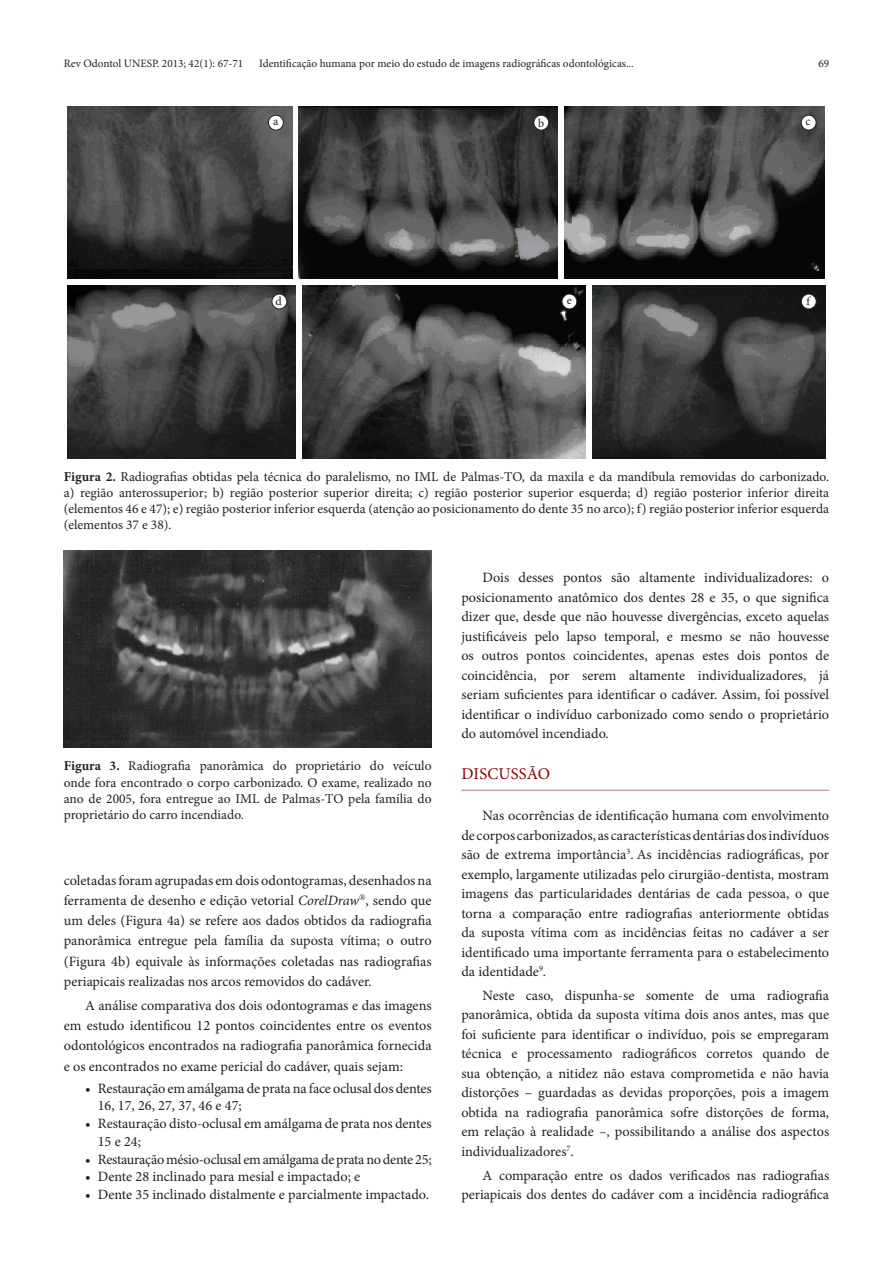
<style>
.page{position:relative;width:893px;height:1263px;background:#fff}
.page>*{position:absolute;margin:0;border:0;box-sizing:border-box;transform-origin:0 0}
.t1{font:16.5px "Minion Pro";letter-spacing:.01em;color:#8b0202}
.Corpo{font:14.25px/19.5px "Minion Pro";color:#231f20;text-align:justify}
.Bullet{font:14.25px/17.7px "Minion Pro";letter-spacing:-.005em;color:#231f20}
._1__Legenda_figura{font:13.5px/16.2px "Minion Pro";color:#231f20;text-align:justify}
.t2{font:12px "Minion Pro";color:#231f20}
.Cabeçalho_B{font:11.25px "Minion Pro";color:#231f20}
.s1{font-weight:700}
.s2{font-style:italic}
</style>
<div class="page">
<hr style="left:461px;top:790px;width:368px;height:1px;background:#c27660">
<img style="left:68px;top:106px;width:224px;height:173px">
<img style="left:299px;top:106px;width:259px;height:173px">
<img style="left:564px;top:106px;width:261px;height:173px">
<img style="left:68px;top:285px;width:228px;height:173px">
<img style="left:302px;top:285px;width:284px;height:173px">
<img style="left:592px;top:285px;width:233px;height:173px">
<div style="left:268px;top:115px;width:15px;height:15px;background:#fff;border-radius:50%"></div>
<div style="left:268px;top:115px;width:16px;height:15px;border:1px solid #231f20;border-radius:50%"></div>
<div style="left:534px;top:115px;width:15px;height:15px;background:#fff;border-radius:50%"></div>
<div style="left:533px;top:115px;width:16px;height:15px;border:1px solid #231f20;border-radius:50%"></div>
<div style="left:801px;top:115px;width:15px;height:15px;background:#fff;border-radius:50%"></div>
<div style="left:801px;top:115px;width:15px;height:15px;border:1px solid #231f20;border-radius:50%"></div>
<div style="left:272px;top:294px;width:15px;height:15px;background:#fff;border-radius:50%"></div>
<div style="left:272px;top:294px;width:15px;height:15px;border:1px solid #231f20;border-radius:50%"></div>
<div style="left:562px;top:294px;width:15px;height:15px;background:#fff;border-radius:50%"></div>
<div style="left:562px;top:294px;width:15px;height:15px;border:1px solid #231f20;border-radius:50%"></div>
<div style="left:801px;top:294px;width:15px;height:15px;background:#fff;border-radius:50%"></div>
<div style="left:801px;top:294px;width:16px;height:15px;border:1px solid #231f20;border-radius:50%"></div>
<img style="left:64px;top:550px;width:367px;height:198px">
<p class="Cabeçalho_B" style="left:64px;top:56px;width:181px">Rev Odontol UNESP. 2013; 42(1): 67-71</p>
<p class="Cabeçalho_B" style="left:259px;top:56px;width:376px">Identificação humana por meio do estudo de imagens radiográficas odontológicas...</p>
<p class="Cabeçalho_B" style="left:818px;top:56px;width:12px">69</p>
<p class="t2" style="left:273px;top:114px;width:7px">a</p>
<p class="t2" style="left:538px;top:115px;width:8px">b</p>
<p class="t2" style="left:805px;top:114px;width:7px">c</p>
<p class="t2" style="left:275px;top:293px;width:8px">d</p>
<p class="t2" style="left:567px;top:292px;width:7px">e</p>
<p class="t2" style="left:806px;top:293px;width:5px">f</p>
<p class="_1__Legenda_figura" style="left:64px;top:468px;width:767px"><span class="s1">Figura 2.</span> Radiografias obtidas pela técnica do paralelismo, no IML de Palmas-TO, da maxila e da mandíbula removidas do carbonizado. a) região anterossuperior; b) região posterior superior direita; c) região posterior superior esquerda; d) região posterior inferior direita (elementos 46 e 47); e) região posterior inferior esquerda (atenção ao posicionamento do dente 35 no arco); f) região posterior inferior esquerda (elementos 37 e 38).</p>
<p class="_1__Legenda_figura" style="left:64px;top:758px;width:369px"><span class="s1">Figura 3.</span> Radiografia panorâmica do proprietário do veículo onde fora encontrado o corpo carbonizado. O exame, realizado no ano de 2005, fora entregue ao IML de Palmas-TO pela família do proprietário do carro incendiado.</p>
<p class="Corpo" style="left:64px;top:870px;width:369px;line-height:20.1px">coletadas foram agrupadas em dois odontogramas, desenhados na ferramenta de desenho e edição vetorial <span class="s2">CorelDraw</span> , sendo que um deles (Figura 4a) se refere aos dados obtidos da radiografia panorâmica entregue pela família da suposta vítima; o outro (Figura 4b) equivale às informações coletadas nas radiografias periapicais realizadas nos arcos removidos do cadáver.</p>
<p class="Corpo" style="left:64px;top:996px;width:369px;line-height:20.1px;text-indent:21px">A análise comparativa dos dois odontogramas e das imagens em estudo identificou 12 pontos coincidentes entre os eventos odontológicos encontrados na radiografia panorâmica fornecida e os encontrados no exame pericial do cadáver, quais sejam:</p>
<p class="Bullet" style="left:98px;top:1079px;width:335px;text-indent:-13px">• Restauração em amálgama de prata na face oclusal dos dentes<br>16, 17, 26, 27, 37, 46 e 47;</p>
<p class="Bullet" style="left:98px;top:1115px;width:335px;text-indent:-13px">• Restauração disto-oclusal em amálgama de prata nos dentes<br>15 e 24;</p>
<p class="Bullet" style="left:85px;top:1150px;width:348px">• Restauraçãomésio-oclusal emamálgama de pratanodente 25;</p>
<p class="Bullet" style="left:85px;top:1168px;width:277px">• Dente 28 inclinado para mesial e impactado; e</p>
<p class="Bullet" style="left:85px;top:1186px;width:345px">• Dente 35 inclinado distalmente e parcialmente impactado.</p>
<p class="Corpo" style="left:461px;top:568px;width:369px;text-indent:21px">Dois desses pontos são altamente individualizadores: o posicionamento anatômico dos dentes 28 e 35, o que significa dizer que, desde que não houvesse divergências, exceto aquelas justificáveis pelo lapso temporal, e mesmo se não houvesse os outros pontos coincidentes, apenas estes dois pontos de coincidência, por serem altamente individualizadores, já seriam suficientes para identificar o cadáver. Assim, foi possível identificar o indivíduo carbonizado como sendo o proprietário do automóvel incendiado.</p>
<p class="t1" style="left:461px;top:763px;width:90px">DISCUSSÃO</p>
<p class="Corpo" style="left:461px;top:806px;width:369px;text-indent:21px">Nas ocorrências de identificação humana com envolvimento de corpos carbonizados, as características dentárias dos indivíduos são de extrema importância<sup>3</sup>. As incidências radiográficas, por exemplo, largamente utilizadas pelo cirurgião-dentista, mostram imagens das particularidades dentárias de cada pessoa, o que torna a comparação entre radiografias anteriormente obtidas da suposta vítima com as incidências feitas no cadáver a ser identificado uma importante ferramenta para o estabelecimento da identidade<sup>9</sup>.</p>
<p class="Corpo" style="left:461px;top:985px;width:369px;text-indent:21px">Neste caso, dispunha-se somente de uma radiografia panorâmica, obtida da suposta vítima dois anos antes, mas que foi suficiente para identificar o indivíduo, pois se empregaram técnica e processamento radiográficos corretos quando de sua obtenção, a nitidez não estava comprometida e não havia distorções – guardadas as devidas proporções, pois a imagem obtida na radiografia panorâmica sofre distorções de forma, em relação à realidade –, possibilitando a análise dos aspectos individualizadores<sup>7</sup>.</p>
<p class="Corpo" style="left:461px;top:1165px;width:369px;text-align:right">A comparação entre os dados verificados nas radiografias periapicais dos dentes do cadáver com a incidência radiográfica</p>
</div>
